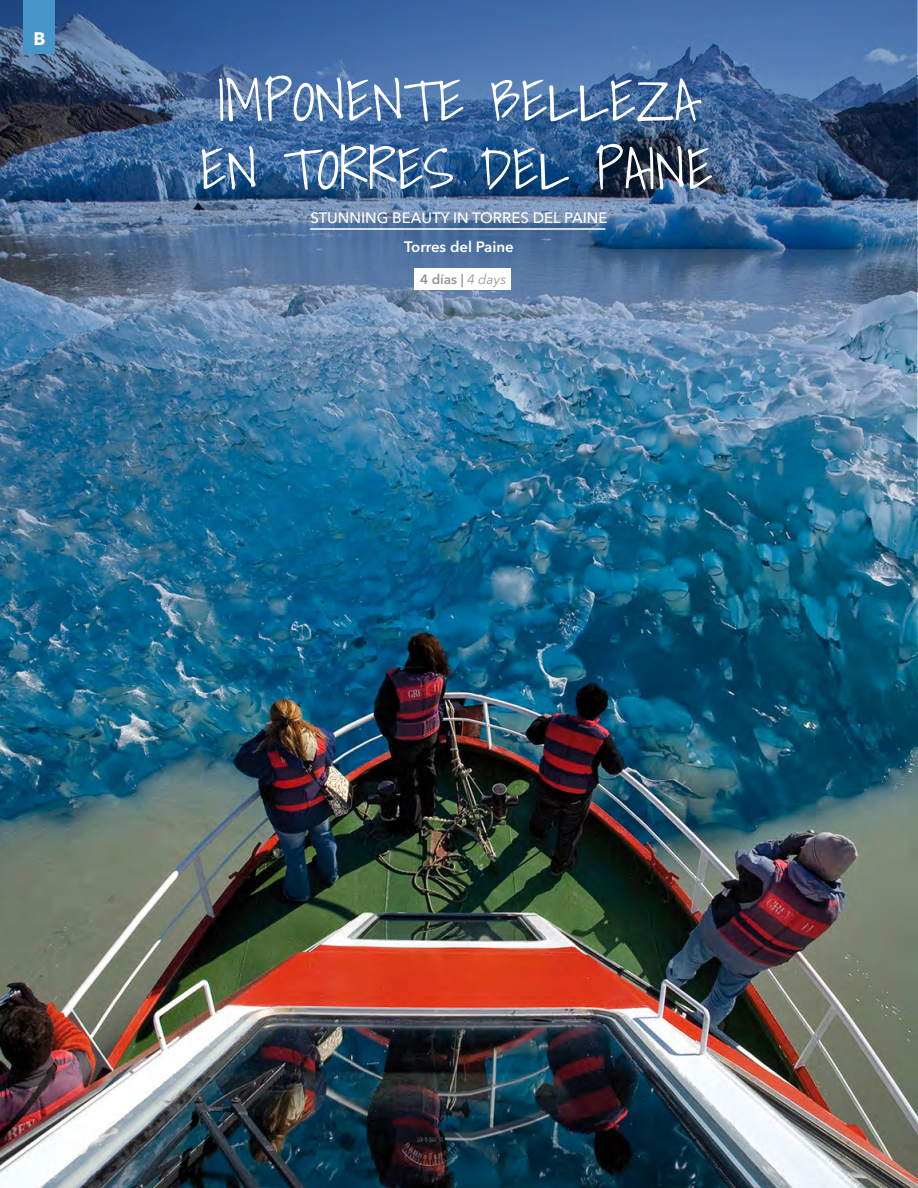
<style>
.page{position:relative;width:918px;height:1188px;background:#fff}
.page>*{position:absolute;margin:0;border:0;box-sizing:border-box;transform-origin:0 0}
.t1{font:300 57px "Shadows Into";color:#fff}
.t2{font:700 18px "Avenir Next LT Pro";color:#fff}
.t3{font:500 15px "Avenir Next LT Pro";color:#fff}
.t4{font:600 15px "Avenir Next LT Pro";color:#fff}
.t5{font:600 13.5px "Avenir Next LT Pro";color:#939598}
.s1{font-weight:400;font-style:italic}
</style>
<div class="page">
<img style="left:0;top:0;width:918px;height:1188px">
<img style="left:0;top:0;width:917px;height:817px">
<div style="left:414px;top:269px;width:97px;height:21px;background:#fff"></div>
<hr style="left:310px;top:228px;width:295px;height:2px;background:#fff">
<div style="left:24px;top:0;width:31px;height:54px;background:#4696c9"></div>
<p class="t2" style="left:33px;top:28px;width:13px">B</p>
<p class="t1" style="left:216px;top:54px;width:482px">IMPONENTE BELLEZA</p>
<p class="t1" style="left:200px;top:123px;width:515px">EN TORRES DEL PAINE</p>
<p class="t3" style="left:310px;top:209px;width:299px">STUNNING BEAUTY IN TORRES DEL PAINE</p>
<p class="t4" style="left:404px;top:237px;width:111px">Torres del Paine</p>
<p class="t5" style="left:420px;top:271px;width:88px">4 días | <span class="s1">4 days</span></p>
</div>
